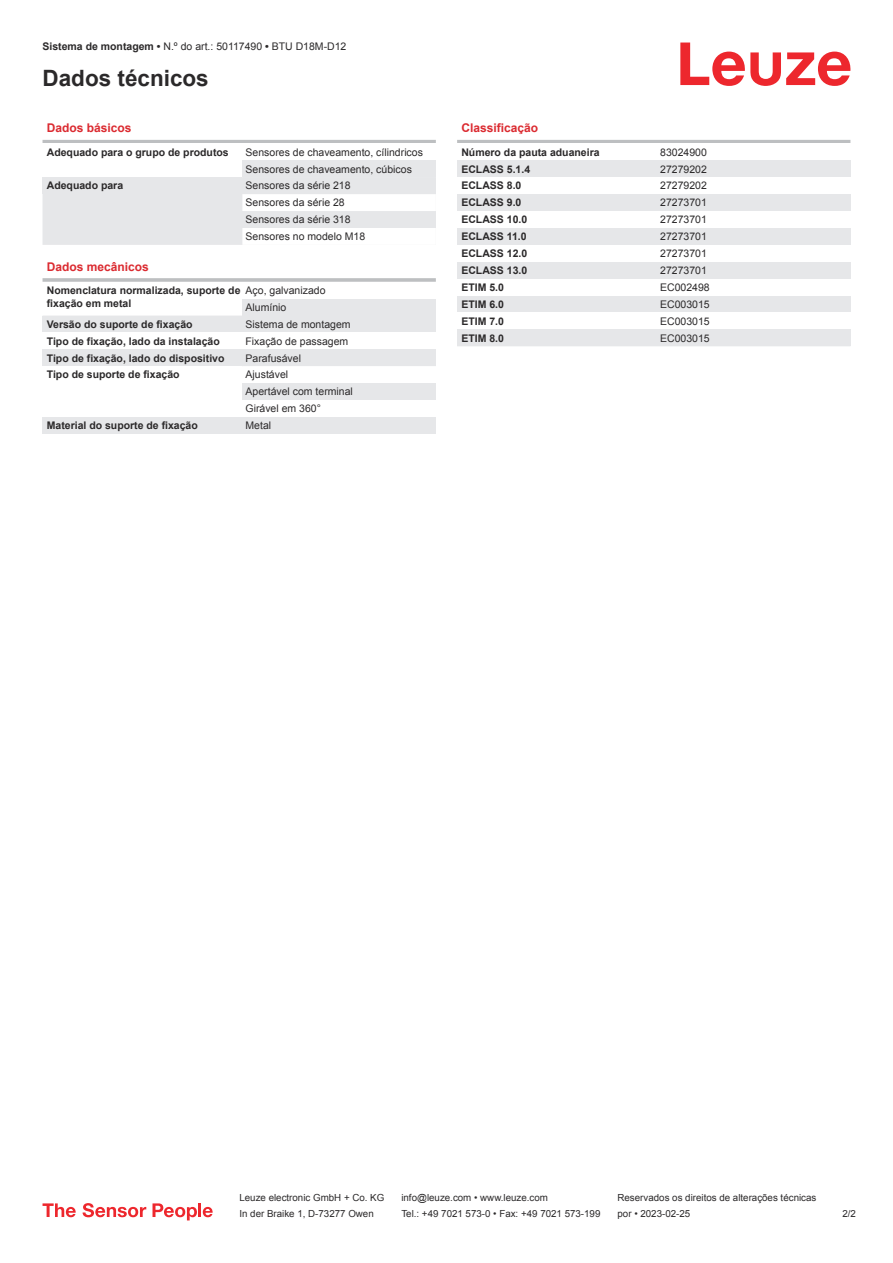
<style>
.page{position:relative;width:893px;height:1263px;background:#fff}
.page>*{position:absolute;margin:0;border:0;box-sizing:border-box;transform-origin:0 0}
.t1{font:700 22.5px "Arial";color:#2b292a}
.t2{font:700 12px "Arial";color:#db2a30}
.t3{font:10.5px/17px "Arial";color:#2b292a}
.t4{font:700 10.5px/12.6px "Arial";color:#2b292a}
.t5{font:9.75px "Arial";color:#2b292a}
.s1{font-weight:700}
</style>
<div class="page">
<svg style="left:680px;top:43px;width:170px;height:43px"></svg>
<svg style="left:43px;top:194px;width:199px;height:122px;fill:#e6e7e9"></svg>
<hr style="left:43px;top:140px;width:393px;height:3px;background:#bdbfc1">
<div style="left:242px;top:160px;width:194px;height:17px;background:#e6e7e9"></div>
<div style="left:43px;top:177px;width:199px;height:17px;background:#e6e7e9"></div>
<svg style="left:242px;top:177px;width:194px;height:68px"></svg>
<div style="left:43px;top:262px;width:393px;height:18px;background:#fff"></div>
<hr style="left:43px;top:278px;width:393px;height:4px;background:#c6c8ca">
<div style="left:43px;top:282px;width:199px;height:29px;background:#fff"></div>
<div style="left:242px;top:299px;width:194px;height:17px;background:#e6e7e9"></div>
<div style="left:43px;top:316px;width:199px;height:16px;background:#e6e7e9"></div>
<div style="left:242px;top:316px;width:194px;height:16px;background:#e6e7e9"></div>
<div style="left:43px;top:349px;width:199px;height:17px;background:#e6e7e9"></div>
<div style="left:242px;top:349px;width:194px;height:17px;background:#e6e7e9"></div>
<div style="left:242px;top:383px;width:194px;height:17px;background:#e6e7e9"></div>
<div style="left:43px;top:417px;width:199px;height:17px;background:#e6e7e9"></div>
<div style="left:242px;top:417px;width:194px;height:17px;background:#e6e7e9"></div>
<hr style="left:457px;top:140px;width:393px;height:3px;background:#bdbfc1">
<div style="left:457px;top:160px;width:200px;height:17px;background:#e6e7e9"></div>
<div style="left:657px;top:160px;width:193px;height:17px;background:#e6e7e9"></div>
<div style="left:457px;top:194px;width:200px;height:17px;background:#e6e7e9"></div>
<div style="left:657px;top:194px;width:193px;height:17px;background:#e6e7e9"></div>
<div style="left:457px;top:228px;width:200px;height:17px;background:#e6e7e9"></div>
<div style="left:657px;top:228px;width:193px;height:17px;background:#e6e7e9"></div>
<div style="left:457px;top:262px;width:200px;height:17px;background:#e6e7e9"></div>
<div style="left:657px;top:262px;width:193px;height:17px;background:#e6e7e9"></div>
<div style="left:457px;top:296px;width:200px;height:16px;background:#e6e7e9"></div>
<div style="left:657px;top:296px;width:193px;height:16px;background:#e6e7e9"></div>
<div style="left:457px;top:329px;width:200px;height:17px;background:#e6e7e9"></div>
<div style="left:657px;top:329px;width:193px;height:17px;background:#e6e7e9"></div>
<svg style="left:43px;top:1203px;width:33px;height:14px"></svg>
<svg style="left:83px;top:1203px;width:63px;height:14px"></svg>
<svg style="left:153px;top:1203px;width:44px;height:17px"></svg>
<hr style="left:198px;top:1203px;width:3px;height:14px;background:#ed272d">
<svg style="left:203px;top:1207px;width:10px;height:10px"></svg>
<p class="t3" style="left:43px;top:39px;width:305px"><span class="s1">Sistema de montagem •</span> N.º do art.: 50117490 <span class="s1">•</span> BTU D18M-D12</p>
<h1 class="t1" style="left:43px;top:70px;width:168px">Dados técnicos</h1>
<p class="t2" style="left:47px;top:123px;width:86px">Dados básicos</p>
<p class="t4" style="left:47px;top:147px;width:184px">Adequado para o grupo de produtos</p>
<p class="t3" style="left:246px;top:144px;width:179px">Sensores de chaveamento, cílindricos<br>Sensores de chaveamento, cúbicos</p>
<p class="t4" style="left:47px;top:180px;width:78px">Adequado para</p>
<p class="t3" style="left:246px;top:178px;width:121px">Sensores da série 218<br>Sensores da série 28<br>Sensores da série 318<br>Sensores no modelo M18</p>
<p class="t2" style="left:47px;top:262px;width:104px">Dados mecânicos</p>
<p class="t4" style="left:47px;top:285px;width:195px">Nomenclatura normalizada, suporte de fixação em metal</p>
<p class="t3" style="left:246px;top:283px;width:81px">Aço, galvanizado<br>Alumínio</p>
<p class="t4" style="left:47px;top:319px;width:147px">Versão do suporte de fixação</p>
<p class="t3" style="left:246px;top:317px;width:107px">Sistema de montagem</p>
<p class="t4" style="left:47px;top:336px;width:175px">Tipo de fixação, lado da instalação</p>
<p class="t3" style="left:246px;top:333px;width:104px">Fixação de passagem</p>
<p class="t4" style="left:47px;top:353px;width:179px">Tipo de fixação, lado do dispositivo</p>
<p class="t3" style="left:246px;top:350px;width:57px">Parafusável</p>
<p class="t4" style="left:47px;top:369px;width:134px">Tipo de suporte de fixação</p>
<p class="t3" style="left:246px;top:367px;width:109px">Ajustável<br>Apertável com terminal<br>Girável em 360°</p>
<p class="t4" style="left:47px;top:420px;width:153px">Material do suporte de fixação</p>
<p class="t3" style="left:246px;top:418px;width:27px">Metal</p>
<p class="t2" style="left:461px;top:123px;width:78px">Classificação</p>
<p class="t4" style="left:461px;top:147px;width:140px">Número da pauta aduaneira</p>
<p class="t3" style="left:660px;top:144px;width:48px">83024900</p>
<p class="t4" style="left:461px;top:164px;width:70px">ECLASS 5.1.4</p>
<p class="t3" style="left:660px;top:161px;width:48px">27279202</p>
<p class="t4" style="left:461px;top:180px;width:62px">ECLASS 8.0</p>
<p class="t3" style="left:660px;top:178px;width:48px">27279202</p>
<p class="t4" style="left:461px;top:197px;width:62px">ECLASS 9.0</p>
<p class="t3" style="left:660px;top:195px;width:48px">27273701</p>
<p class="t4" style="left:461px;top:214px;width:67px">ECLASS 10.0</p>
<p class="t3" style="left:660px;top:212px;width:48px">27273701</p>
<p class="t4" style="left:461px;top:231px;width:67px">ECLASS 11.0</p>
<p class="t3" style="left:660px;top:229px;width:48px">27273701</p>
<p class="t4" style="left:461px;top:248px;width:67px">ECLASS 12.0</p>
<p class="t3" style="left:660px;top:246px;width:48px">27273701</p>
<p class="t4" style="left:461px;top:265px;width:67px">ECLASS 13.0</p>
<p class="t3" style="left:660px;top:263px;width:48px">27273701</p>
<p class="t4" style="left:461px;top:282px;width:44px">ETIM 5.0</p>
<p class="t3" style="left:660px;top:280px;width:51px">EC002498</p>
<p class="t4" style="left:461px;top:299px;width:44px">ETIM 6.0</p>
<p class="t3" style="left:660px;top:297px;width:51px">EC003015</p>
<p class="t4" style="left:461px;top:316px;width:44px">ETIM 7.0</p>
<p class="t3" style="left:660px;top:313px;width:51px">EC003015</p>
<p class="t4" style="left:461px;top:333px;width:44px">ETIM 8.0</p>
<p class="t3" style="left:660px;top:330px;width:51px">EC003015</p>
<p class="t5" style="left:239px;top:1194px;width:146px">Leuze electronic GmbH + Co. KG</p>
<p class="t5" style="left:401px;top:1194px;width:148px">info@leuze.com • www.leuze.com</p>
<p class="t5" style="left:617px;top:1194px;width:200px">Reservados os direitos de alterações técnicas</p>
<p class="t5" style="left:239px;top:1210px;width:136px">In der Braike 1, D-73277 Owen</p>
<p class="t5" style="left:401px;top:1210px;width:201px">Tel.: +49 7021 573-0 • Fax: +49 7021 573-199</p>
<p class="t5" style="left:617px;top:1210px;width:74px">por • 2023-02-25</p>
<p class="t5" style="left:842px;top:1210px;width:15px">2 /2</p>
</div>
